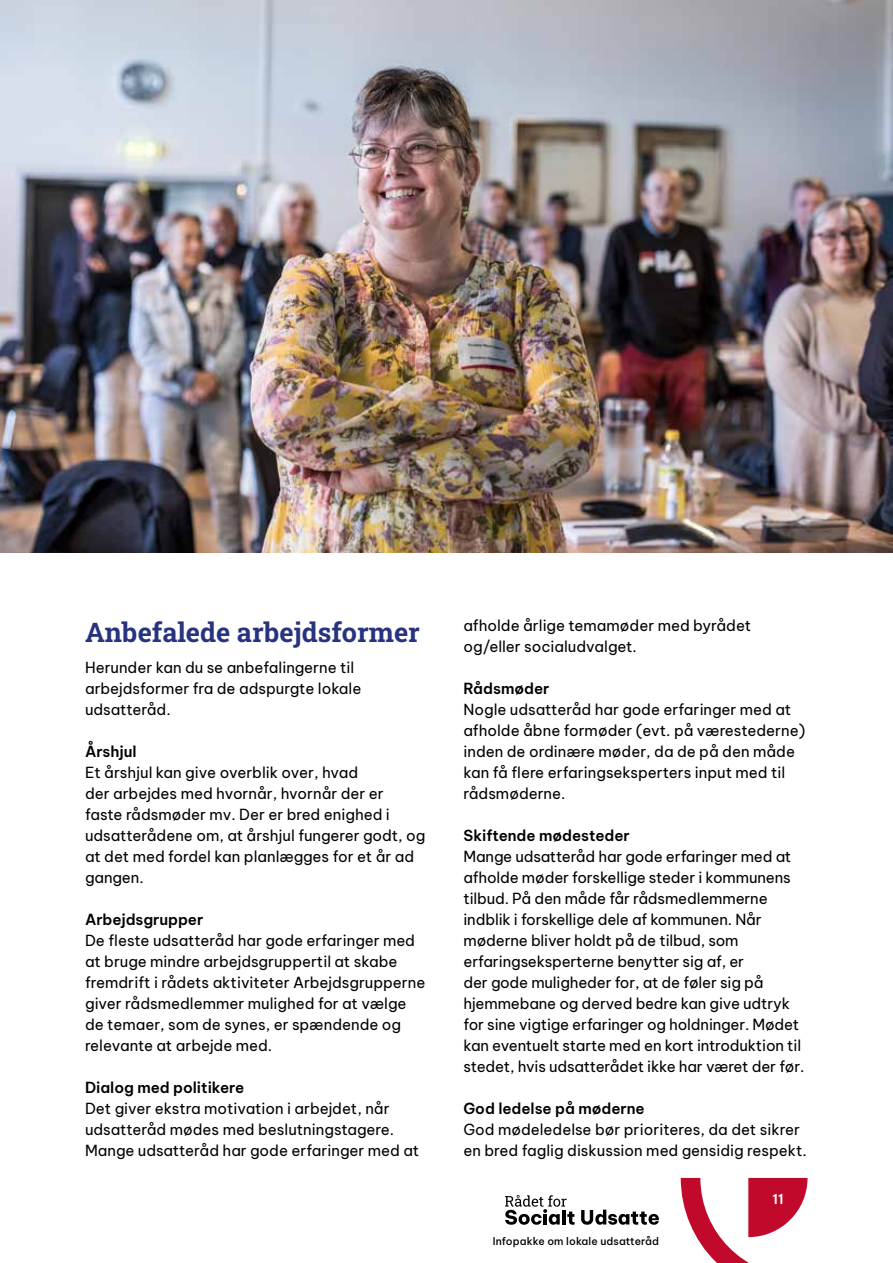
<style>
.page{position:relative;width:893px;height:1263px;background:#fff}
.page>*{position:absolute;margin:0;border:0;box-sizing:border-box;transform-origin:0 0}
.t1{font:27px "Roboto Slab";color:#283380}
.t2{font:15px/21px "Be Vietnam Pro";letter-spacing:-.005em;color:#000}
.t3{font:600 15px "Be Vietnam Pro";color:#000}
.t4{font:600 13.5px "Be Vietnam Pro";color:#fff}
.t5{font:500 10.5px "Be Vietnam Pro";letter-spacing:.01em;color:#000}
</style>
<div class="page">
<svg style="left:681px;top:1178px;width:126px;height:85px"></svg>
<svg style="left:505px;top:1195px;width:70px;height:30px"></svg>
<svg style="left:581px;top:1209px;width:78px;height:16px"></svg>
<img style="left:0;top:0;width:893px;height:553px">
<h1 class="t1" style="left:85px;top:614px;width:336px">Anbefalede arbejdsformer</h1>
<p class="t2" style="left:85px;top:656px;width:278px">Herunder kan du se anbefalingerne til arbejdsformer fra de adspurgte lokale udsatteråd.</p>
<p class="t3" style="left:85px;top:739px;width:53px">Årshjul</p>
<p class="t2" style="left:85px;top:761px;width:342px">Et årshjul kan give overblik over, hvad<br>der arbejdes med hvornår, hvornår der er<br>faste rådsmøder mv. Der er bred enighed i udsatterådene om, at årshjul fungerer godt, og at det med fordel kan planlægges for et år ad gangen.</p>
<p class="t3" style="left:85px;top:907px;width:120px">Arbejdsgrupper</p>
<p class="t2" style="left:85px;top:929px;width:342px">De fleste udsatteråd har gode erfaringer med at bruge mindre arbejdsgruppertil at skabe fremdrift i rådets aktiviteter Arbejdsgrupperne giver rådsmedlemmer mulighed for at vælge de temaer, som de synes, er spændende og relevante at arbejde med.</p>
<p class="t3" style="left:85px;top:1075px;width:161px">Dialog med politikere</p>
<p class="t2" style="left:85px;top:1097px;width:336px">Det giver ekstra motivation i arbejdet, når udsatteråd mødes med beslutningstagere.<br>Mange udsatteråd har gode erfaringer med at</p>
<p class="t2" style="left:463px;top:614px;width:289px">afholde årlige temamøder med byrådet og/eller socialudvalget.</p>
<p class="t3" style="left:463px;top:676px;width:87px">Rådsmøder</p>
<p class="t2" style="left:463px;top:698px;width:343px">Nogle udsatteråd har gode erfaringer med at afholde åbne formøder (evt. på værestederne) inden de ordinære møder, da de på den måde kan få flere erfaringseksperters input med til rådsmøderne.</p>
<p class="t3" style="left:463px;top:823px;width:168px">Skiftende mødesteder</p>
<p class="t2" style="left:463px;top:845px;width:342px">Mange udsatteråd har gode erfaringer med at afholde møder forskellige steder i kommunens tilbud. På den måde får rådsmedlemmerne indblik i forskellige dele af kommunen. Når møderne bliver holdt på de tilbud, som erfaringseksperterne benytter sig af, er<br>der gode muligheder for, at de føler sig på hjemmebane og derved bedre kan give udtryk for sine vigtige erfaringer og holdninger. Mødet kan eventuelt starte med en kort introduktion til stedet, hvis udsatterådet ikke har været der før.</p>
<p class="t3" style="left:463px;top:1096px;width:183px">God ledelse på møderne</p>
<p class="t2" style="left:463px;top:1118px;width:345px">God mødeledelse bør prioriteres, da det sikrer en bred faglig diskussion med gensidig respekt.</p>
<p class="t5" style="left:493px;top:1232px;width:168px">Infopakke om lokale udsatteråd</p>
<p class="t4" style="left:772px;top:1188px;width:13px">11</p>
</div>
